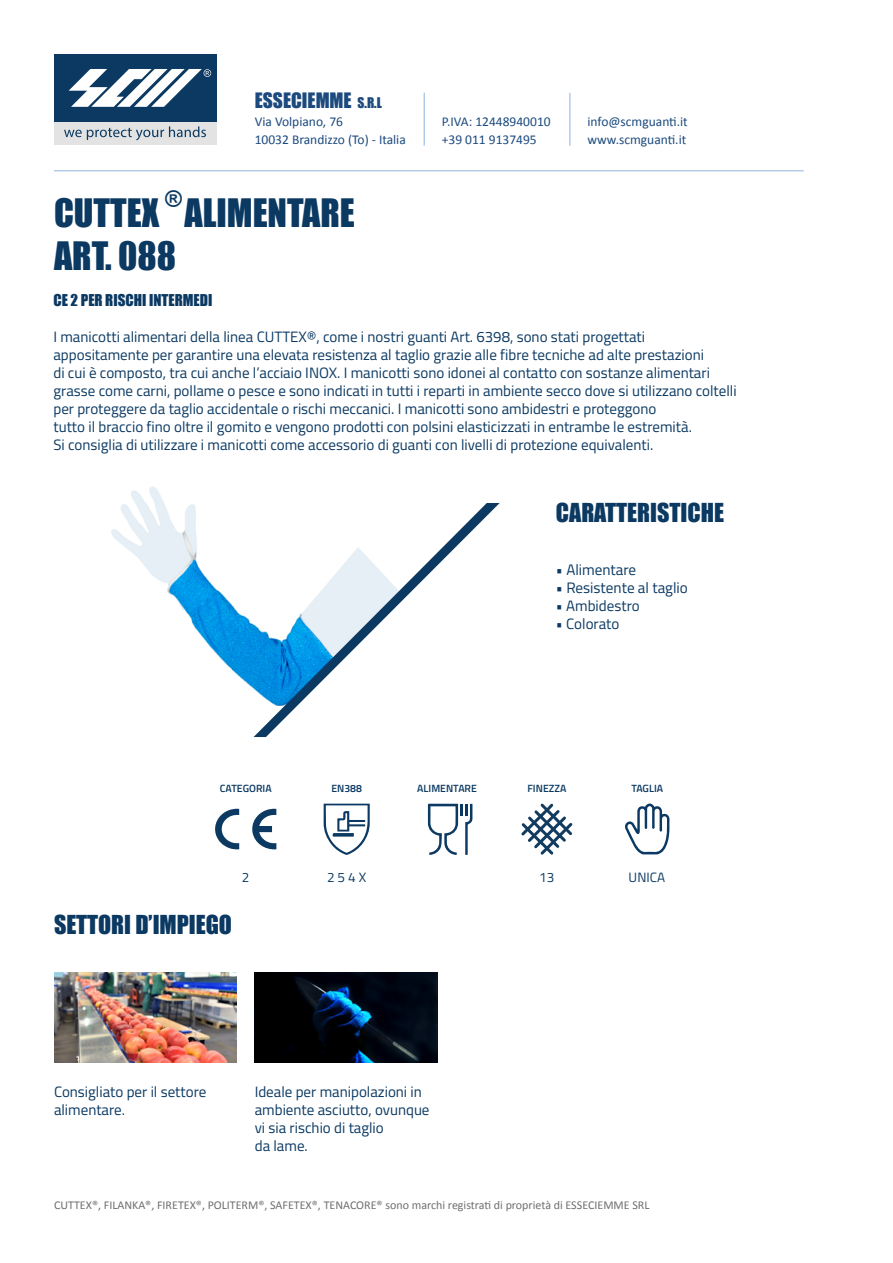
<style>
.page{position:relative;width:893px;height:1263px;background:#fff}
.page>*{position:absolute;margin:0;border:0;box-sizing:border-box;transform-origin:0 0}
.t1{font:36px/43.2px "Impact";color:#0b3962}
.t2{font:24px "Impact";color:#0b3962}
.t3{font:22.5px "Impact";color:#0b3962}
.t4{font:19.5px "Impact";color:#1c4a7e}
.t5{font:15.15px "Titillium Web";color:#0b3962}
.t6{font:15px/18px "Titillium Web";color:#0b3962}
.t7{font:15px "Impact";color:#0b3962}
.t8{font:13.5px/18px "Calibri";color:#1c4a7e}
.t9{font:13.5px "Titillium Web";color:#0b3962}
.t10{font:12px "Calibri";color:#706f6f}
.t11{font:600 10.5px "Titillium Web";color:#0b3962}
.s1{font-size:13.5px}
</style>
<div class="page">
<div style="left:54px;top:122px;width:163px;height:22px;background:#e3e3e3"></div>
<div style="left:54px;top:54px;width:163px;height:68px;background:#0b3962"></div>
<svg style="left:69px;top:69px;width:142px;height:38px"></svg>
<svg style="left:64px;top:126px;width:142px;height:14px"></svg>
<hr style="left:569px;top:93px;width:1px;height:53px;background:#8db3df">
<hr style="left:424px;top:93px;width:1px;height:53px;background:#8db3df">
<hr style="left:54px;top:170px;width:750px;height:1px;background:#8db3df">
<img style="left:111px;top:486px;width:143px;height:203px">
<img style="left:255px;top:972px;width:182px;height:90px">
<img style="left:54px;top:972px;width:183px;height:90px">
<svg style="left:324px;top:804px;width:46px;height:51px"></svg>
<svg style="left:252px;top:808px;width:24px;height:42px"></svg>
<svg style="left:215px;top:809px;width:24px;height:40px"></svg>
<svg style="left:625px;top:804px;width:45px;height:50px"></svg>
<svg style="left:521px;top:803px;width:52px;height:52px"></svg>
<svg style="left:428px;top:804px;width:44px;height:51px"></svg>
<svg style="left:254px;top:503px;width:246px;height:234px"></svg>
<h3 class="t4" style="left:255px;top:85px;width:129px">ESSECIEMME <span class="s1">S.R.L</span></h3>
<p class="t8" style="left:255px;top:112px;width:153px">Via Volpiano, 76<br>10032 Brandizzo (To) - Italia</p>
<p class="t8" style="left:442px;top:112px;width:110px">P.IVA: 12448940010 +39 011 9137495</p>
<p class="t8" style="left:587px;top:112px;width:102px">info@scmguanti.it www.scmguanti.it</p>
<h3 class="t3" style="left:165px;top:181px;width:19px">®</h3>
<h1 class="t1" style="left:54px;top:190px;width:302px">CUTTEX ALIMENTARE<br>ART. 088</h1>
<p class="t7" style="left:53px;top:288px;width:160px">CE 2 PER RISCHI INTERMEDI</p>
<p class="t6" style="left:53px;top:327px;width:685px">I manicotti alimentari della linea CUTTEX®, come i nostri guanti Art. 6398, sono stati progettati appositamente per garantire una elevata resistenza al taglio grazie alle fibre tecniche ad alte prestazioni<br>di cui è composto, tra cui anche l’acciaio INOX. I manicotti sono idonei al contatto con sostanze alimentari grasse come carni, pollame o pesce e sono indicati in tutti i reparti in ambiente secco dove si utilizzano coltelli per proteggere da taglio accidentale o rischi meccanici. I manicotti sono ambidestri e proteggono<br>tutto il braccio fino oltre il gomito e vengono prodotti con polsini elasticizzati in entrambe le estremità.<br>Si consiglia di utilizzare i manicotti come accessorio di guanti con livelli di protezione equivalenti.</p>
<h2 class="t2" style="left:556px;top:494px;width:170px">CARATTERISTICHE</h2>
<p class="t5" style="left:556px;top:558px;width:82px">• Alimentare</p>
<p class="t5" style="left:556px;top:577px;width:134px">• Resistente al taglio</p>
<p class="t6" style="left:556px;top:596px;width:85px">• Ambidestro</p>
<p class="t6" style="left:556px;top:614px;width:65px">• Colorato</p>
<p class="t11" style="left:220px;top:780px;width:53px">CATEGORIA</p>
<p class="t11" style="left:631px;top:780px;width:33px">TAGLIA</p>
<p class="t11" style="left:331px;top:780px;width:32px">EN388</p>
<p class="t11" style="left:417px;top:780px;width:61px">ALIMENTARE</p>
<p class="t11" style="left:527px;top:780px;width:40px">FINEZZA</p>
<p class="t9" style="left:242px;top:867px;width:9px">2</p>
<h2 class="t2" style="left:54px;top:906px;width:180px">SETTORI D’IMPIEGO</h2>
<p class="t9" style="left:327px;top:867px;width:41px">2 5 4 X</p>
<p class="t6" style="left:54px;top:1082px;width:154px">Consigliato per il settore alimentare.</p>
<p class="t6" style="left:255px;top:1082px;width:176px">Ideale per manipolazioni in ambiente asciutto, ovunque vi sia rischio di taglio<br>da lame.</p>
<p class="t9" style="left:539px;top:867px;width:17px">13</p>
<p class="t9" style="left:629px;top:867px;width:38px">UNICA</p>
<p class="t10" style="left:54px;top:1197px;width:597px">CUTTEX®, FILANKA®, FIRETEX®, POLITERM®, SAFETEX®, TENACORE® sono marchi registrati di proprietà di ESSECIEMME SRL</p>
</div>
